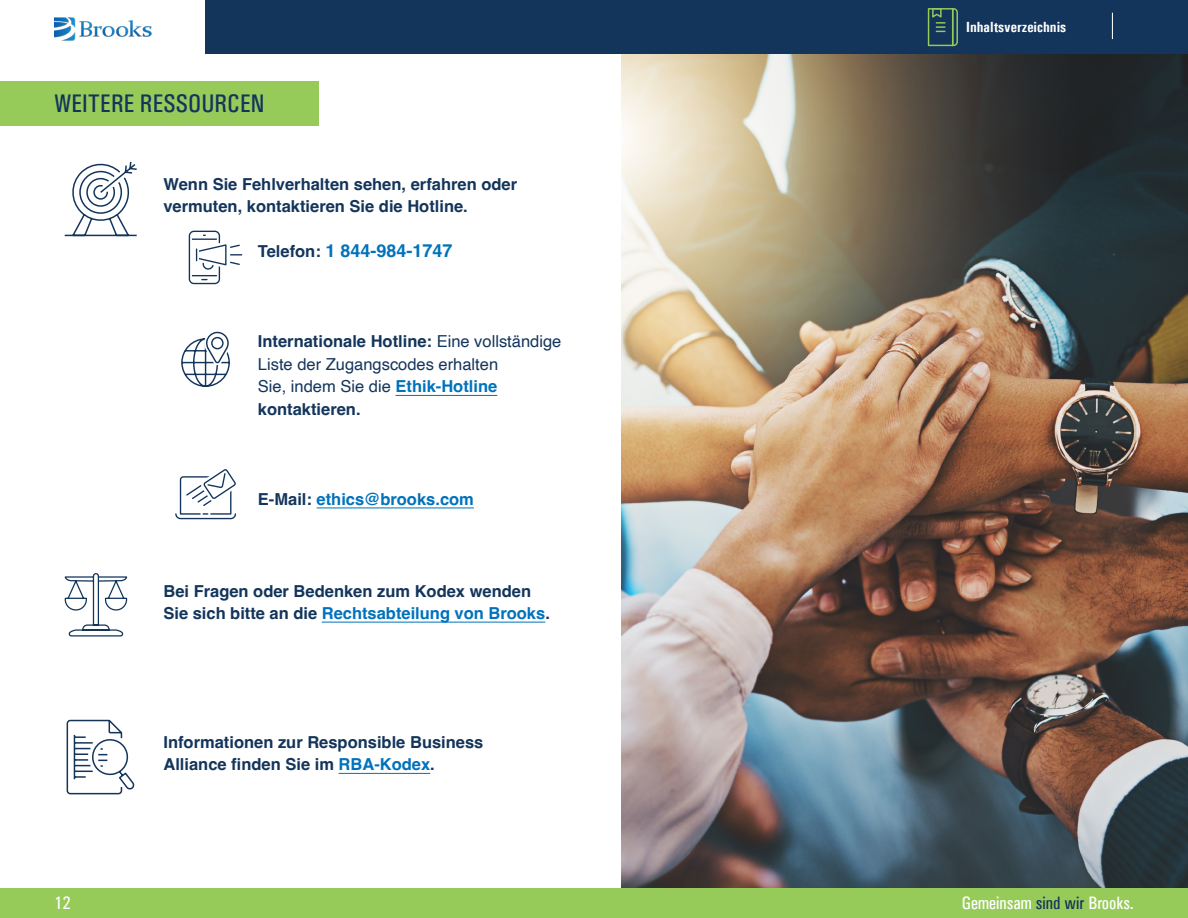
<style>
.page{position:relative;width:1188px;height:918px;background:#fff}
.page>*{position:absolute;margin:0;border:0;box-sizing:border-box;transform-origin:0 0}
.t1{font:25.5px "Univers Condensed";color:#14355b}
.t2{font:18px "Univers Condensed";color:#fff}
.t3{font:700 18px "Helvetica";color:#0072bc}
.t4{font:700 16.5px/22.5px "Helvetica";color:#14355b}
.t5{font:16.5px/22.5px "Helvetica";color:#14355b}
.t6{font:700 16.5px "Helvetica";color:#0072bc}
.t7{font:700 condensed 14.7px "Univers";color:#fff}
.s1{font-size:16.5px;color:#14355b}
.s2{font-weight:700}
.s3{font-weight:700;color:#0072bc}
.s4{color:#14355b}
.s5{color:#0072bc}
</style>
<div class="page">
<hr style="left:322px;top:622px;width:223px;height:1px;background:#0072bc">
<svg style="left:64px;top:573px;width:64px;height:64px"></svg>
<hr style="left:339px;top:773px;width:91px;height:1px;background:#0072bc">
<svg style="left:66px;top:719px;width:69px;height:76px"></svg>
<hr style="left:396px;top:395px;width:101px;height:1px;background:#0072bc">
<hr style="left:317px;top:508px;width:157px;height:1px;background:#0072bc">
<svg style="left:64px;top:161px;width:73px;height:76px"></svg>
<div style="left:189px;top:231px;width:31px;height:53px;border:1px solid #14355b;border-radius:5px"></div>
<svg style="left:192px;top:234px;width:51px;height:47px"></svg>
<svg style="left:181px;top:331px;width:49px;height:56px"></svg>
<svg style="left:175px;top:469px;width:62px;height:51px"></svg>
<div style="left:0;top:81px;width:319px;height:45px;background:#97cb59"></div>
<img style="left:621px;top:54px;width:567px;height:835px">
<img style="left:54px;top:17px;width:98px;height:24px">
<div style="left:0;top:889px;width:1188px;height:29px;background:#97cb59"></div>
<div style="left:205px;top:0;width:983px;height:54px;background:#14355b"></div>
<svg style="left:1112px;top:13px;width:1px;height:26px"></svg>
<svg style="left:928px;top:8px;width:30px;height:38px"></svg>
<h1 class="t1" style="left:54px;top:88px;width:212px">WEITERE RESSOURCEN</h1>
<p class="t4" style="left:163px;top:175px;width:355px">Wenn Sie Fehlverhalten sehen, erfahren oder vermuten, kontaktieren Sie die Hotline.</p>
<p class="t3" style="left:258px;top:240px;width:196px"><span class="s1">Telefon:</span> 1 844-984-1747</p>
<p class="t5" style="left:258px;top:331px;width:305px"><span class="s2">Internationale Hotline:</span> Eine vollständige<br>Liste der Zugangscodes erhalten<br>Sie, indem Sie die <span class="s3">Ethik-Hotline </span><span class="s2">kontaktieren.</span></p>
<p class="t6" style="left:258px;top:489px;width:217px"><span class="s4">E-Mail:</span> ethics@brooks.com</p>
<p class="t4" style="left:163px;top:581px;width:388px">Bei Fragen oder Bedenken zum Kodex wenden<br>Sie sich bitte an die <span class="s5">Rechtsabteilung von Brooks</span>.</p>
<p class="t2" style="left:54px;top:892px;width:18px">12</p>
<p class="t4" style="left:163px;top:733px;width:321px">Informationen zur Responsible Business<br>Alliance finden Sie im <span class="s5">RBA-Kodex</span>.</p>
<p class="t7" style="left:966px;top:18px;width:102px">Inhaltsverzeichnis</p>
<p class="t2" style="left:962px;top:892px;width:174px">Gemeinsam <span class="s4">sind wir</span> Brooks.</p>
</div>
